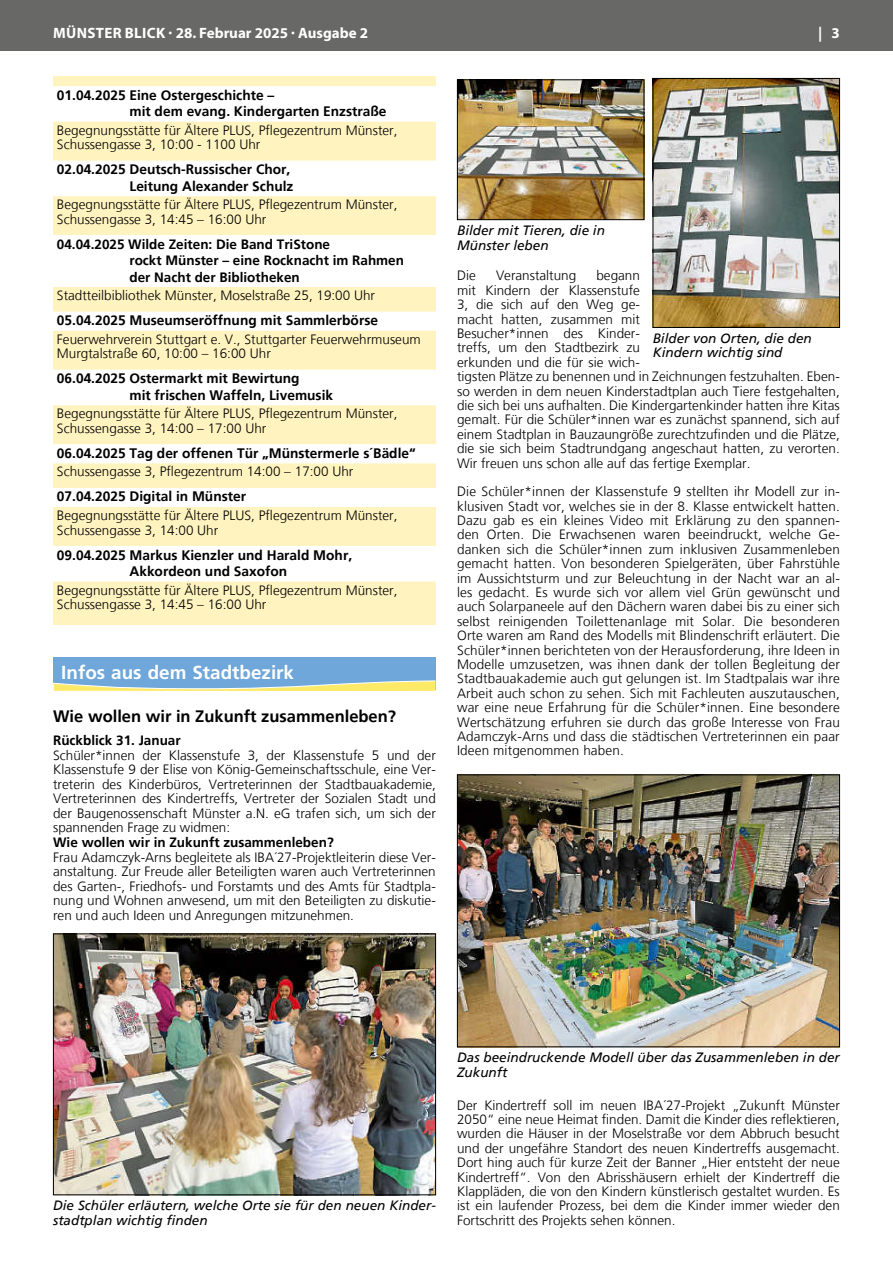
<style>
.page{position:relative;width:893px;height:1263px;background:#fff}
.page>*{position:absolute;margin:0;border:0;box-sizing:border-box;transform-origin:0 0}
.t1{font:700 18.9px "Frutiger";color:#fff}
.t2{font:700 16.5px "Frutiger";color:#000}
.t3{font:700 15px "Myriad Pro";color:#fff}
.t4{font:700 13.65px/16.5px "Frutiger";color:#000}
.t5{font:300 13.5px/14.4px "Frutiger";color:#000}
.t6{font:italic 13.5px/14.4px "Frutiger";color:#000}
.t7{font:700 13.5px/16.5px "Frutiger";color:#000}
</style>
<div class="page">
<div style="left:0;top:0;width:893px;height:51px;background:#686867"></div>
<div style="left:53px;top:657px;width:383px;height:32px;background:#6fa7da"></div>
<svg style="left:53px;top:680px;width:383px;height:11px"></svg>
<img style="left:55px;top:936px;width:379px;height:257px">
<div style="left:53px;top:934px;width:383px;height:261px;border:1px solid #000"></div>
<img style="left:459px;top:82px;width:183px;height:136px">
<div style="left:457px;top:80px;width:187px;height:140px;border:1px solid #000"></div>
<img style="left:655px;top:80px;width:183px;height:246px">
<div style="left:653px;top:78px;width:187px;height:250px;border:1px solid #000"></div>
<img style="left:459px;top:777px;width:379px;height:268px">
<div style="left:457px;top:775px;width:383px;height:272px;border:1px solid #000"></div>
<div style="left:53px;top:76px;width:383px;height:548px;background:#fff3bf"></div>
<div style="left:53px;top:86px;width:396px;height:19px;background:#fff"></div>
<div style="left:53px;top:103px;width:396px;height:19px;background:#fff"></div>
<div style="left:53px;top:161px;width:396px;height:19px;background:#fff"></div>
<div style="left:53px;top:177px;width:396px;height:19px;background:#fff"></div>
<div style="left:53px;top:235px;width:396px;height:19px;background:#fff"></div>
<div style="left:53px;top:251px;width:396px;height:20px;background:#fff"></div>
<div style="left:53px;top:268px;width:396px;height:19px;background:#fff"></div>
<div style="left:53px;top:312px;width:396px;height:19px;background:#fff"></div>
<div style="left:53px;top:370px;width:396px;height:19px;background:#fff"></div>
<div style="left:53px;top:386px;width:396px;height:19px;background:#fff"></div>
<div style="left:53px;top:444px;width:396px;height:19px;background:#fff"></div>
<div style="left:53px;top:488px;width:396px;height:19px;background:#fff"></div>
<div style="left:53px;top:546px;width:396px;height:19px;background:#fff"></div>
<div style="left:53px;top:562px;width:396px;height:20px;background:#fff"></div>
<p class="t3" style="left:53px;top:23px;width:316px">MÜNSTER BLICK · 28. Februar 2025 · Ausgabe 2</p>
<p class="t3" style="left:818px;top:23px;width:23px">| 3</p>
<p class="t4" style="left:129px;top:87px;width:259px;text-indent:-72px">01.04.2025 Eine Ostergeschichte –<br>mit dem evang. Kindergarten Enzstraße</p>
<p class="t5" style="left:57px;top:123px;width:342px">Begegnungsstätte für Ältere PLUS, Pflegezentrum Münster,<br>Schussengasse 3, 10:00 - 1100 Uhr</p>
<p class="t4" style="left:57px;top:161px;width:238px;text-align:right">02.04.2025 Deutsch-Russischer Chor,<br>Leitung Alexander Schulz</p>
<p class="t5" style="left:57px;top:197px;width:342px">Begegnungsstätte für Ältere PLUS, Pflegezentrum Münster,<br>Schussengasse 3, 14:45 – 16:00 Uhr</p>
<p class="t7" style="left:129px;top:235px;width:276px;text-indent:-72px">04.04.2025 Wilde Zeiten: Die Band TriStone<br>rockt Münster – eine Rocknacht im Rahmen der Nacht der Bibliotheken</p>
<p class="t5" style="left:57px;top:288px;width:320px">Stadtteilbibliothek Münster, Moselstraße 25, 19:00 Uhr</p>
<p class="t4" style="left:57px;top:312px;width:323px">05.04.2025 Museumseröffnung mit Sammlerbörse</p>
<p class="t5" style="left:57px;top:332px;width:365px">Feuerwehrverein Stuttgart e. V., Stuttgarter Feuerwehrmuseum<br>Murgtalstraße 60, 10:00 – 16:00 Uhr</p>
<p class="t4" style="left:129px;top:370px;width:205px;text-indent:-72px">06.04.2025 Ostermarkt mit Bewirtung<br>mit frischen Waffeln, Livemusik</p>
<p class="t5" style="left:57px;top:406px;width:342px">Begegnungsstätte für Ältere PLUS, Pflegezentrum Münster,<br>Schussengasse 3, 14:00 – 17:00 Uhr</p>
<p class="t4" style="left:57px;top:445px;width:360px">06.04.2025 Tag der offenen Tür „Münstermerle s´Bädle“</p>
<p class="t5" style="left:57px;top:465px;width:298px">Schussengasse 3, Pflegezentrum 14:00 – 17:00 Uhr</p>
<p class="t4" style="left:57px;top:488px;width:191px">07.04.2025 Digital in Münster</p>
<p class="t5" style="left:57px;top:508px;width:342px">Begegnungsstätte für Ältere PLUS, Pflegezentrum Münster,<br>Schussengasse 3, 14:00 Uhr</p>
<p class="t4" style="left:57px;top:546px;width:297px;text-align:center">09.04.2025 Markus Kienzler und Harald Mohr,<br>Akkordeon und Saxofon</p>
<p class="t5" style="left:57px;top:583px;width:342px">Begegnungsstätte für Ältere PLUS, Pflegezentrum Münster,<br>Schussengasse 3, 14:45 – 16:00 Uhr</p>
<h1 class="t1" style="left:61px;top:661px;width:234px">Infos aus dem Stadtbezirk</h1>
<p class="t2" style="left:53px;top:706px;width:344px">Wie wollen wir in Zukunft zusammenleben?</p>
<p class="t7" style="left:53px;top:732px;width:129px">Rückblick 31. Januar</p>
<p class="t5" style="left:53px;top:748px;width:384px;text-align:justify">Schüler*innen der Klassenstufe 3, der Klassenstufe 5 und der Klassenstufe 9 der Elise von König-Gemeinschaftsschule, eine Ver&shy;treterin des Kinderbüros, Vertreterinnen der Stadtbauakademie, Vertreterinnen des Kindertreffs, Vertreter der Sozialen Stadt und der Baugenossenschaft Münster a.N. eG trafen sich, um sich der spannenden Frage zu widmen:</p>
<p class="t7" style="left:53px;top:834px;width:282px">Wie wollen wir in Zukunft zusammenleben?</p>
<p class="t5" style="left:53px;top:850px;width:384px;text-align:justify">Frau Adamczyk-Arns begleitete als IBA´27-Projektleiterin diese Ver&shy;anstaltung. Zur Freude aller Beteiligten waren auch Vertreterinnen des Garten-, Friedhofs- und Forstamts und des Amts für Stadtpla&shy;nung und Wohnen anwesend, um mit den Beteiligten zu diskutie&shy;ren und auch Ideen und Anregungen mitzunehmen.</p>
<p class="t6" style="left:457px;top:223px;width:149px">Bilder mit Tieren, die in<br>Münster leben</p>
<p class="t5" style="left:457px;top:268px;width:384px;text-indent:139px">begann<br>mit Kindern der Klassenstufe<br>3, die sich auf den Weg ge-<br>macht hatten, zusammen mit<br>Besucher*innen des Kinder-<br>treffs, um den Stadtbezirk zu<br>erkunden und die für sie wich-<br>tigsten Plätze zu benennen und in Zeichnungen festzuhalten. Eben&shy;so werden in dem neuen Kinderstadtplan auch Tiere festgehalten, die sich bei uns aufhalten. Die Kindergartenkinder hatten ihre Kitas gemalt. Für die Schüler*innen war es zunächst spannend, sich auf einem Stadtplan in Bauzaungröße zurechtzufinden und die Plätze, die sie sich beim Stadtrundgang angeschaut hatten, zu verorten.<br>Wir freuen uns schon alle auf das fertige Exemplar.</p>
<p class="t5" style="left:457px;top:484px;width:384px;text-align:justify">Die Schüler*innen der Klassenstufe 9 stellten ihr Modell zur in&shy;klusiven Stadt vor, welches sie in der 8. Klasse entwickelt hatten.<br>Dazu gab es ein kleines Video mit Erklärung zu den spannen&shy;den Orten. Die Erwachsenen waren beeindruckt, welche Ge&shy;danken sich die Schüler*innen zum inklusiven Zusammenleben gemacht hatten. Von besonderen Spielgeräten, über Fahrstühle im Aussichtsturm und zur Beleuchtung in der Nacht war an al&shy;les gedacht. Es wurde sich vor allem viel Grün gewünscht und auch Solarpaneele auf den Dächern waren dabei bis zu einer sich selbst reinigenden Toilettenanlage mit Solar. Die besonderen Orte waren am Rand des Modells mit Blindenschrift erläutert. Die Schüler*innen berichteten von der Herausforderung, ihre Ideen in Modelle umzusetzen, was ihnen dank der tollen Begleitung der Stadtbauakademie auch gut gelungen ist. Im Stadtpalais war ihre Arbeit auch schon zu sehen. Sich mit Fachleuten auszutauschen, war eine neue Erfahrung für die Schüler*innen. Eine besondere Wertschätzung erfuhren sie durch das große Interesse von Frau Adamczyk-Arns und dass die städtischen Vertreterinnen ein paar Ideen mitgenommen haben.</p>
<p class="t5" style="left:457px;top:268px;width:20px">Die</p>
<p class="t5" style="left:496px;top:268px;width:82px">Veranstaltung</p>
<p class="t6" style="left:653px;top:331px;width:161px">Bilder von Orten, die den<br>Kindern wichtig sind</p>
<p class="t6" style="left:53px;top:1198px;width:384px">Die Schüler erläutern, welche Orte sie für den neuen Kinder&shy;stadtplan wichtig finden</p>
<p class="t6" style="left:457px;top:1050px;width:384px">Das beeindruckende Modell über das Zusammenleben in der<br>Zukunft</p>
<p class="t5" style="left:457px;top:1097px;width:384px;text-align:justify">Der Kindertreff soll im neuen IBA´27-Projekt „Zukunft Münster 2050“ eine neue Heimat finden. Damit die Kinder dies reflektieren, wurden die Häuser in der Moselstraße vor dem Abbruch besucht und der ungefähre Standort des neuen Kindertreffs ausgemacht.<br>Dort hing auch für kurze Zeit der Banner „Hier entsteht der neue Kindertreff“. Von den Abrisshäusern erhielt der Kindertreff die Klappläden, die von den Kindern künstlerisch gestaltet wurden. Es ist ein laufender Prozess, bei dem die Kinder immer wieder den Fortschritt des Projekts sehen können.</p>
</div>
